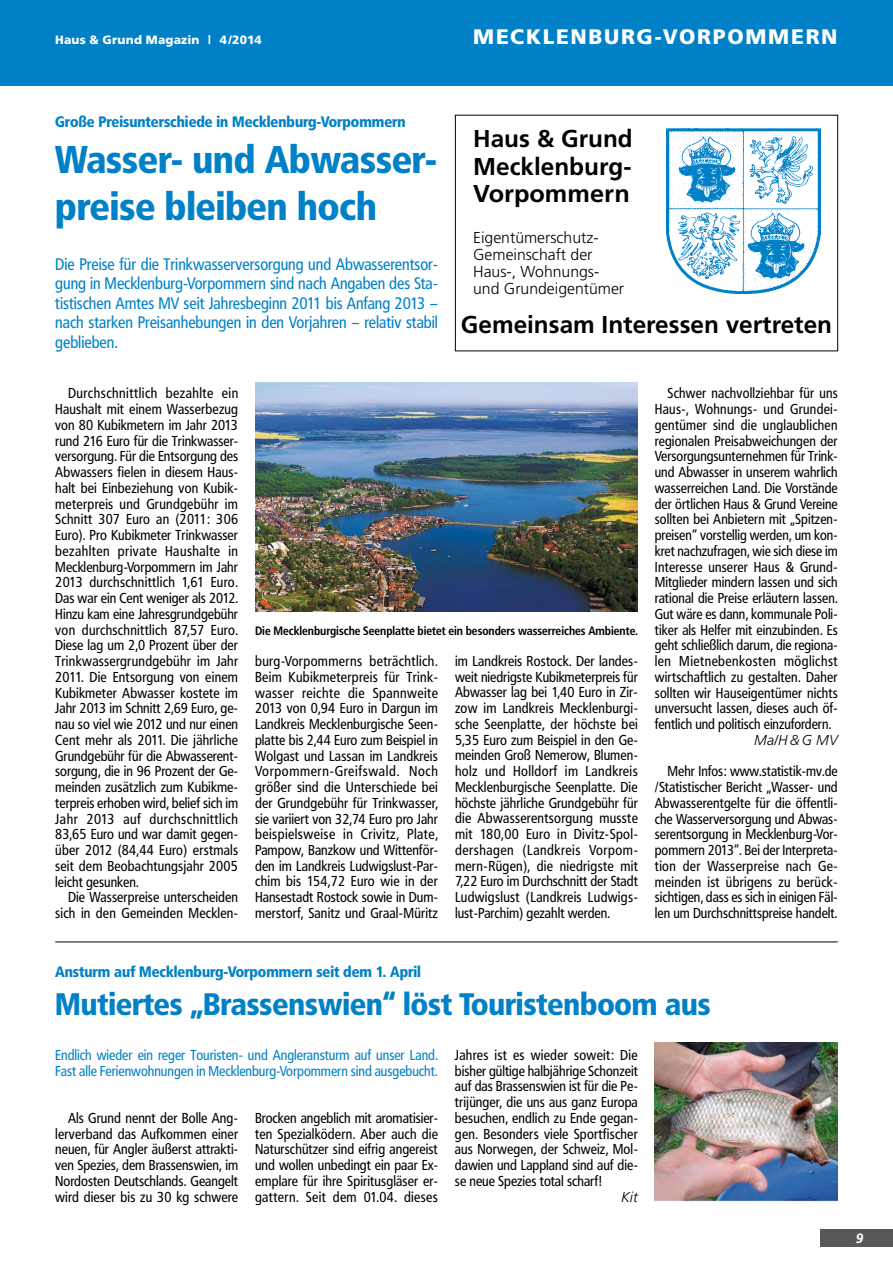
<style>
.page{position:relative;width:893px;height:1263px;background:#fff}
.page>*{position:absolute;margin:0;border:0;box-sizing:border-box;transform-origin:0 0}
.t1{font:900 38.25px/46.5px "Frutiger Condensed BQ";color:#0081c7}
.t2{font:900 30.75px "Frutiger Condensed BQ";color:#0081c7}
.t3{font:700 24.3px/27.6px "Frutiger";color:#000;text-align:justify}
.t4{font:900 21px "Frutiger";letter-spacing:.08em;color:#fff}
.t5{font:16.5px/19.5px "Frutiger Condensed BQ";color:#0081c7;text-align:justify}
.t6{font:300 15.75px/17.1px "Frutiger";color:#000}
.t7{font:900 15px "Frutiger Condensed BQ";color:#0081c7}
.t8{font:14.25px/15.8px "Frutiger Condensed BQ";color:#000;text-align:justify}
.t9{font:14.25px/15.8px "Frutiger Condensed BQ";color:#0081c7}
.t10{font:italic 300 14.25px "Frutiger";letter-spacing:.005em;color:#000}
.t11{font:italic 700 13.5px "Frutiger";color:#fff}
.t12{font:700 12px "Frutiger Condensed BQ";color:#000}
.t13{font:900 12px "Frutiger";letter-spacing:.015em;color:#fff}
</style>
<div class="page">
<div style="left:821px;top:1229px;width:72px;height:17px;background:#58585a"></div>
<div style="left:0;top:0;width:893px;height:85px;background:#0081c7"></div>
<img style="left:666px;top:129px;width:154px;height:165px">
<div style="left:455px;top:115px;width:383px;height:236px;border:1px solid #000"></div>
<img style="left:255px;top:383px;width:383px;height:228px">
<img style="left:654px;top:1043px;width:183px;height:158px">
<hr style="left:55px;top:942px;width:783px;height:1px;background:#000">
<p class="t13" style="left:55px;top:33px;width:208px">HAUS &amp; GRUND MAGAZIN | 4/2014</p>
<h3 class="t4" style="left:473px;top:24px;width:366px">MECKLENBURG-VORPOMMERN</h3>
<p class="t7" style="left:55px;top:112px;width:352px">Große Preisunterschiede in Mecklenburg-Vorpommern</p>
<h1 class="t1" style="left:55px;top:136px;width:383px">Wasser- und Abwasser&shy;preise bleiben hoch</h1>
<p class="t5" style="left:55px;top:254px;width:384px">Die Preise für die Trinkwasserversorgung und Abwasserentsor&shy;gung in Mecklenburg-Vorpommern sind nach Angaben des Sta&shy;tistischen Amtes MV seit Jahresbeginn 2011 bis Anfang 2013 – nach starken Preisanhebungen in den Vorjahren – relativ stabil geblieben.</p>
<h3 class="t3" style="left:473px;top:125px;width:161px">Haus &amp; Grund Mecklenburg-Vorpommern</h3>
<p class="t6" style="left:473px;top:228px;width:152px">Eigentümerschutz-<br>Gemeinschaft der<br>Haus-, Wohnungs&shy;und Grundeigentümer</p>
<h3 class="t3" style="left:461px;top:311px;width:373px">Gemeinsam Interessen vertreten</h3>
<p class="t8" style="left:55px;top:385px;width:184px;text-indent:13px">Durchschnittlich bezahlte ein Haushalt mit einem Wasserbezug von 80 Kubikmetern im Jahr 2013 rund 216 Euro für die Trinkwasser&shy;versorgung. Für die Entsorgung des Abwassers fielen in diesem Haus&shy;halt bei Einbeziehung von Kubik&shy;meterpreis und Grundgebühr im Schnitt 307 Euro an (2011: 306<br>Euro). Pro Kubikmeter Trinkwasser bezahlten private Haushalte in Mecklenburg-Vorpommern im Jahr 2013 durchschnittlich 1,61 Euro.<br>Das war ein Cent weniger als 2012.<br>Hinzu kam eine Jahresgrundgebühr von durchschnittlich 87,57 Euro.<br>Diese lag um 2,0 Prozent über der Trinkwassergrundgebühr im Jahr 2011. Die Entsorgung von einem Kubikmeter Abwasser kostete im Jahr 2013 im Schnitt 2,69 Euro, ge&shy;nau so viel wie 2012 und nur einen Cent mehr als 2011. Die jährliche Grundgebühr für die Abwasserent&shy;sorgung, die in 96 Prozent der Ge&shy;meinden zusätzlich zum Kubikme&shy;terpreis erhoben wird, belief sich im Jahr 2013 auf durchschnittlich 83,65 Euro und war damit gegen&shy;über 2012 (84,44 Euro) erstmals seit dem Beobachtungsjahr 2005 leicht gesunken.</p>
<p class="t8" style="left:55px;top:889px;width:184px;text-align:right">Die Wasserpreise unterscheiden sich in den Gemeinden Mecklen-</p>
<p class="t12" style="left:255px;top:623px;width:384px">Die Mecklenburgische Seenplatte bietet ein besonders wasserreiches Ambiente.</p>
<p class="t8" style="left:255px;top:653px;width:184px">burg-Vorpommerns beträchtlich.<br>Beim Kubikmeterpreis für Trink&shy;wasser reichte die Spannweite 2013 von 0,94 Euro in Dargun im Landkreis Mecklenburgische Seen&shy;platte bis 2,44 Euro zum Beispiel in Wolgast und Lassan im Landkreis Vorpommern-Greifswald. Noch größer sind die Unterschiede bei der Grundgebühr für Trinkwasser, sie variiert von 32,74 Euro pro Jahr beispielsweise in Crivitz, Plate, Pampow, Banzkow und Wittenför&shy;den im Landkreis Ludwigslust-Par&shy;chim bis 154,72 Euro wie in der Hansestadt Rostock sowie in Dum&shy;merstorf, Sanitz und Graal-Müritz</p>
<p class="t8" style="left:455px;top:653px;width:184px">im Landkreis Rostock. Der landes&shy;weit niedrigste Kubikmeterpreis für Abwasser lag bei 1,40 Euro in Zir&shy;zow im Landkreis Mecklenburgi&shy;sche Seenplatte, der höchste bei 5,35 Euro zum Beispiel in den Ge&shy;meinden Groß Nemerow, Blumen&shy;holz und Holldorf im Landkreis Mecklenburgische Seenplatte. Die höchste jährliche Grundgebühr für die Abwasserentsorgung musste mit 180,00 Euro in Divitz-Spol&shy;dershagen (Landkreis Vorpom&shy;mern-Rügen), die niedrigste mit 7,22 Euro im Durchschnitt der Stadt Ludwigslust (Landkreis Ludwigs&shy;lust-Parchim) gezahlt werden.</p>
<p class="t8" style="left:655px;top:385px;width:185px;text-indent:13px">Schwer nachvollziehbar für uns Haus-, Wohnungs- und Grundei&shy;gentümer sind die unglaublichen regionalen Preisabweichungen der Versorgungsunternehmen für Trink&shy;und Abwasser in unserem wahrlich wasserreichen Land. Die Vorstände der örtlichen Haus &amp; Grund Vereine sollten bei Anbietern mit „Spitzen&shy;preisen“ vorstellig werden, um kon&shy;kret nachzufragen, wie sich diese im Interesse unserer Haus &amp; Grund-Mitglieder mindern lassen und sich rational die Preise erläutern lassen.<br>Gut wäre es dann, kommunale Poli&shy;tiker als Helfer mit einzubinden. Es geht schließlich darum, die regiona&shy;len Mietnebenkosten möglichst wirtschaftlich zu gestalten. Daher sollten wir Hauseigentümer nichts unversucht lassen, dieses auch öf&shy;fentlich und politisch einzufordern.</p>
<p class="t10" style="left:754px;top:732px;width:85px">Ma/H &amp; G MV</p>
<p class="t8" style="left:655px;top:763px;width:184px;text-indent:13px">Mehr Infos: www.statistik-mv.de /Statistischer Bericht „Wasser- und Abwasserentgelte für die öffentli&shy;che Wasserversorgung und Abwas&shy;serentsorgung in Mecklenburg-Vor&shy;pommern 2013“. Bei der Interpreta&shy;tion der Wasserpreise nach Ge&shy;meinden ist übrigens zu berück&shy;sichtigen, dass es sich in einigen Fäl&shy;len um Durchschnittspreise handelt.</p>
<p class="t7" style="left:55px;top:962px;width:367px">Ansturm auf Mecklenburg-Vorpommern seit dem 1. April</p>
<h2 class="t2" style="left:55px;top:985px;width:657px">Mutiertes „Brassenswien“ löst Touristenboom aus</h2>
<p class="t9" style="left:55px;top:1047px;width:384px">Endlich wieder ein reger Touristen- und Angleransturm auf unser Land.<br>Fast alle Ferienwohnungen in Mecklenburg-Vorpommern sind ausgebucht.</p>
<p class="t8" style="left:55px;top:1110px;width:184px;text-indent:13px">Als Grund nennt der Bolle Ang&shy;lerverband das Aufkommen einer neuen, für Angler äußerst attrakti&shy;ven Spezies, dem Brassenswien, im Nordosten Deutschlands. Geangelt wird dieser bis zu 30 kg schwere</p>
<p class="t8" style="left:255px;top:1110px;width:184px">Brocken angeblich mit aromatisier&shy;ten Spezialködern. Aber auch die Naturschützer sind eifrig angereist und wollen unbedingt ein paar Ex&shy;emplare für ihre Spiritusgläser er&shy;gattern. Seit dem 01.04. dieses</p>
<p class="t8" style="left:455px;top:1047px;width:184px">Jahres ist es wieder soweit: Die bisher gültige halbjährige Schonzeit auf das Brassenswien ist für die Pe&shy;trijünger, die uns aus ganz Europa besuchen, endlich zu Ende gegan&shy;gen. Besonders viele Sportfischer aus Norwegen, der Schweiz, Mol&shy;dawien und Lappland sind auf die&shy;se neue Spezies total scharf!</p>
<p class="t10" style="left:621px;top:1188px;width:18px">Kit</p>
<p class="t11" style="left:856px;top:1230px;width:9px">9</p>
</div>
